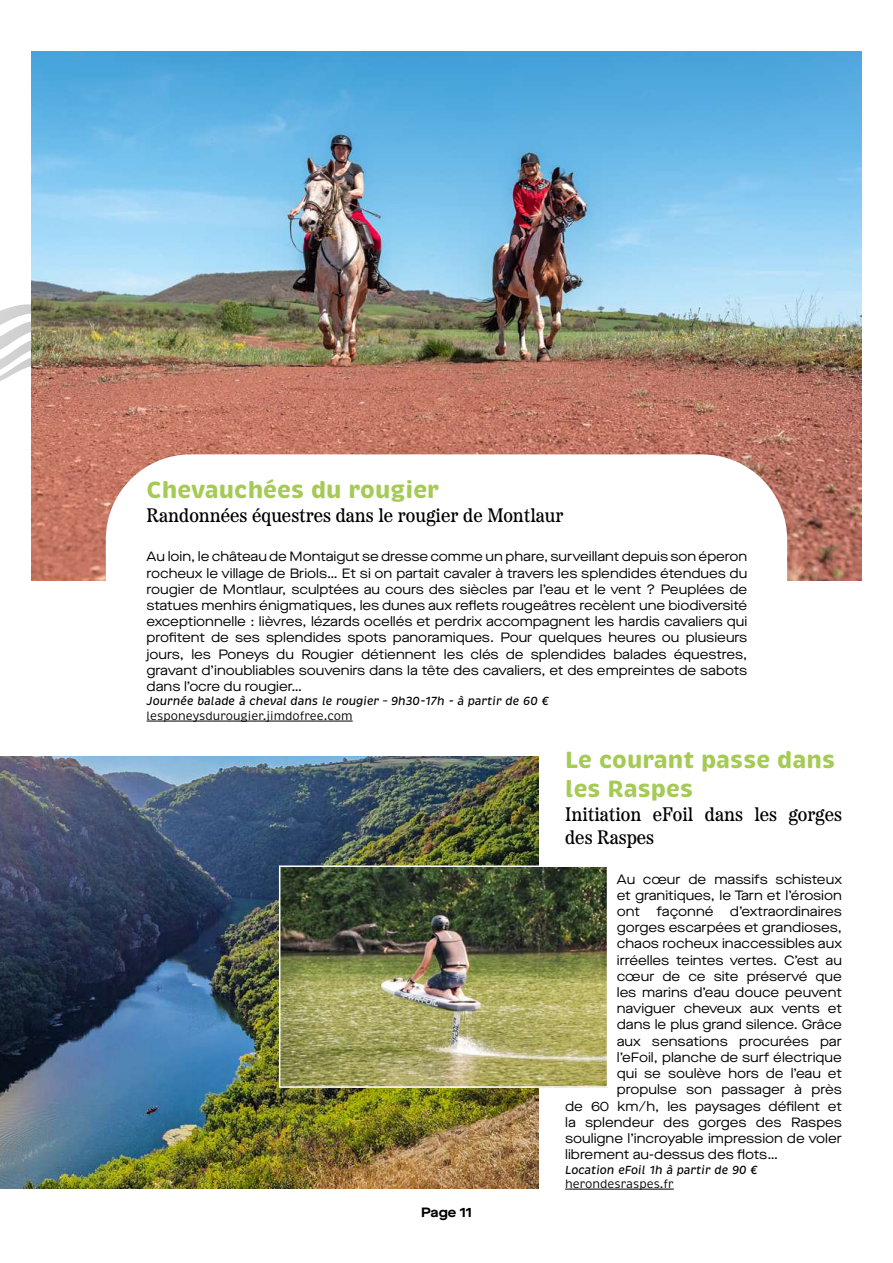
<style>
.page{position:relative;width:893px;height:1263px;background:#fff}
.page>*{position:absolute;margin:0;border:0;box-sizing:border-box;transform-origin:0 0}
.t1{font:700 24px/28.8px "Brevia";color:#a6ca56}
.t2{font:19.5px/23.4px "Etna";color:#000}
.t3{font:13.5px/16.2px "Maison Neue Extended";color:#000;text-align:justify}
.t4{font:700 13.5px "Maison Neue Extended";color:#000}
.t5{font:italic 500 12px "Brevia";color:#000}
.t6{font:12px "Brevia";color:#000}
</style>
<div class="page">
<svg style="left:0;top:292px;width:32px;height:104px"></svg>
<img style="left:32px;top:51px;width:829px;height:529px">
<hr style="left:565px;top:1189px;width:109px;height:1px;background:#000">
<img style="left:0;top:756px;width:538px;height:432px">
<svg style="left:106px;top:454px;width:681px;height:126px"></svg>
<hr style="left:147px;top:721px;width:206px;height:1px;background:#000">
<img style="left:282px;top:868px;width:323px;height:217px">
<div style="left:279px;top:865px;width:329px;height:223px;border:2px solid #fff"></div>
<h1 class="t1" style="left:147px;top:476px;width:294px">Chevauchées du rougier</h1>
<h2 class="t2" style="left:147px;top:502px;width:419px">Randonnées équestres dans le rougier de Montlaur</h2>
<p class="t3" style="left:147px;top:548px;width:602px">Au loin, le château de Montaigut se dresse comme un phare, surveillant depuis son éperon rocheux le village de Briols… Et si on partait cavaler à travers les splendides étendues du rougier de Montlaur, sculptées au cours des siècles par l’eau et le vent ? Peuplées de statues menhirs énigmatiques, les dunes aux reflets rougeâtres recèlent une biodiversité exceptionnelle : lièvres, lézards ocellés et perdrix accompagnent les hardis cavaliers qui profitent de ses splendides spots panoramiques. Pour quelques heures ou plusieurs jours, les Poneys du Rougier détiennent les clés de splendides balades équestres, gravant d’inoubliables souvenirs dans la tête des cavaliers, et des empreintes de sabots dans l’ocre du rougier…</p>
<p class="t5" style="left:147px;top:694px;width:404px">Journée balade à cheval dans le rougier – 9h30-17h - à partir de 60 €</p>
<p class="t6" style="left:147px;top:708px;width:208px">lesponeysdurougier.jimdofree.com</p>
<p class="t4" style="left:421px;top:1203px;width:52px">Page 11</p>
<h1 class="t1" style="left:565px;top:746px;width:271px">Le courant passe dans les Raspes</h1>
<h2 class="t2" style="left:565px;top:801px;width:278px">Initiation eFoil dans les gorges des Raspes</h2>
<p class="t3" style="left:617px;top:871px;width:227px">Au cœur de massifs schisteux</p>
<p class="t3" style="left:617px;top:887px;width:227px">et granitiques, le Tarn et l’érosion</p>
<p class="t3" style="left:617px;top:903px;width:227px">ont façonné d’extraordinaires</p>
<p class="t3" style="left:617px;top:919px;width:227px">gorges escarpées et grandioses,</p>
<p class="t3" style="left:617px;top:935px;width:227px">chaos rocheux inaccessibles aux</p>
<p class="t3" style="left:617px;top:952px;width:227px">irréelles teintes vertes. C’est au</p>
<p class="t3" style="left:617px;top:968px;width:227px">cœur de ce site préservé que</p>
<p class="t3" style="left:617px;top:984px;width:227px">les marins d’eau douce peuvent</p>
<p class="t3" style="left:617px;top:1000px;width:227px">naviguer cheveux aux vents et</p>
<p class="t3" style="left:617px;top:1016px;width:227px">dans le plus grand silence. Grâce</p>
<p class="t3" style="left:617px;top:1033px;width:227px">aux sensations procurées par</p>
<p class="t3" style="left:617px;top:1049px;width:227px">l’eFoil, planche de surf électrique</p>
<p class="t3" style="left:617px;top:1065px;width:227px">qui se soulève hors de l’eau et</p>
<p class="t3" style="left:617px;top:1081px;width:227px">propulse son passager à près</p>
<p class="t3" style="left:565px;top:1097px;width:278px">de 60 km/h, les paysages défilent et</p>
<p class="t3" style="left:565px;top:1114px;width:278px">la splendeur des gorges des Raspes</p>
<p class="t3" style="left:565px;top:1130px;width:278px">souligne l’incroyable impression de voler</p>
<p class="t3" style="left:565px;top:1146px;width:214px">librement au-dessus des flots…</p>
<p class="t5" style="left:565px;top:1162px;width:194px">Location eFoil 1h à partir de 90 €</p>
<p class="t6" style="left:565px;top:1176px;width:110px">herondesraspes.fr</p>
</div>
